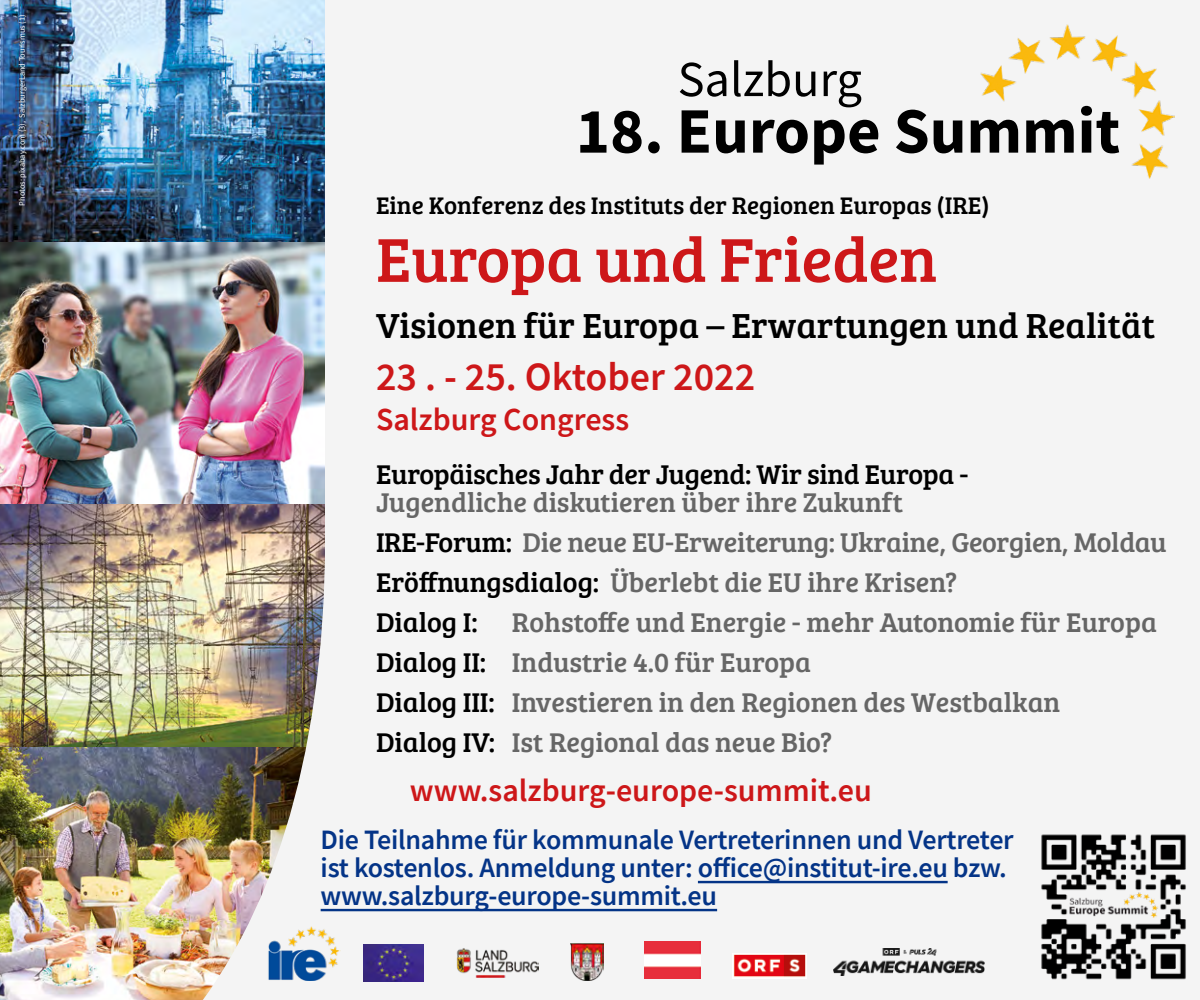
<style>
.page{position:relative;width:1200px;height:1000px;background:#fff}
.page>*{position:absolute;margin:0;border:0;box-sizing:border-box;transform-origin:0 0}
.t1{font:700 64.8px "Source Sans Pro";color:#000}
.t2{font:64px "Bree Serif";letter-spacing:-.005em;color:#cd1719}
.t3{font:50.4px "Source Sans Pro";color:#000}
.t4{font:600 40px "Source Sans Pro";color:#cd1719}
.t5{font:36px "Bree Serif";color:#000}
.t6{font:600 32px "Source Sans Pro";color:#cd1719}
.t7{font:28px/40px "Bree Serif";color:#666}
.t8{font:600 28px/28px "Source Sans Pro";letter-spacing:-.01em;color:#043487}
.t9{font:28px "Bree Serif";letter-spacing:-.01em;color:#000}
.t10{font:24.8px "Bree Serif";color:#000}
.t11{font:8.4px "Source Sans Pro";color:#fff}
.s1{color:#000}
</style>
<div class="page">
<div style="left:677px;top:0;width:523px;height:1000px;background:#f4f4f4"></div>
<img style="left:0;top:0;width:692px;height:1000px">
<img style="left:456px;top:948px;width:83px;height:30px">
<img style="left:364px;top:945px;width:59px;height:37px">
<img style="left:732px;top:953px;width:75px;height:26px">
<div style="left:325px;top:0;width:82px;height:532px;background:#f4f4f4"></div>
<img style="left:644px;top:941px;width:56px;height:38px">
<img style="left:1041px;top:834px;width:145px;height:146px">
<img style="left:266px;top:924px;width:74px;height:57px">
<img style="left:570px;top:943px;width:33px;height:38px">
<img style="left:834px;top:948px;width:150px;height:28px">
<hr style="left:698px;top:881px;width:250px;height:2px;background:#043487">
<hr style="left:321px;top:909px;width:396px;height:2px;background:#043487">
<img style="left:980px;top:24px;width:194px;height:155px">
<p class="t11" style="left:17px;top:206px;width:193px;rotate:-90deg">Photos: pixabay.com (3), SalzburgerLand Tourismus (1)</p>
<h3 class="t3" style="left:678px;top:47px;width:186px">Salzburg</h3>
<h1 class="t1" style="left:576px;top:87px;width:546px">18. Europe Summit</h1>
<p class="t10" style="left:376px;top:187px;width:615px">Eine Konferenz des Instituts der Regionen Europas (IRE)</p>
<h2 class="t2" style="left:376px;top:213px;width:563px">Europa und Frieden</h2>
<p class="t5" style="left:376px;top:299px;width:780px">Visionen für Europa – Erwartungen und Realität</p>
<h3 class="t4" style="left:376px;top:350px;width:381px">23 . - 25. Oktober 2022</h3>
<p class="t6" style="left:376px;top:398px;width:255px">Salzburg Congress</p>
<p class="t9" style="left:376px;top:454px;width:594px">Europäisches Jahr der Jugend: Wir sind Europa -</p>
<p class="t7" style="left:376px;top:481px;width:792px">Jugendliche diskutieren über ihre Zukunft<br><span class="s1">IRE-Forum:</span> Die neue EU-Erweiterung: Ukraine, Georgien, Moldau <span class="s1">Eröffnungsdialog:</span> Überlebt die EU ihre Krisen?<br><span class="s1">Dialog I:</span> Rohstoffe und Energie - mehr Autonomie für Europa <span class="s1">Dialog II:</span> Industrie 4.0 für Europa<br><span class="s1">Dialog III:</span> Investieren in den Regionen des Westbalkan<br><span class="s1">Dialog IV:</span> Ist Regional das neue Bio?</p>
<p class="t6" style="left:410px;top:769px;width:464px">www.salzburg-europe-summit.eu</p>
<p class="t8" style="left:321px;top:826px;width:695px">Die Teilnahme für kommunale Vertreterinnen und Vertreter ist kostenlos. Anmeldung unter: office@institut-ire.eu bzw. www.salzburg-europe-summit.eu</p>
</div>
